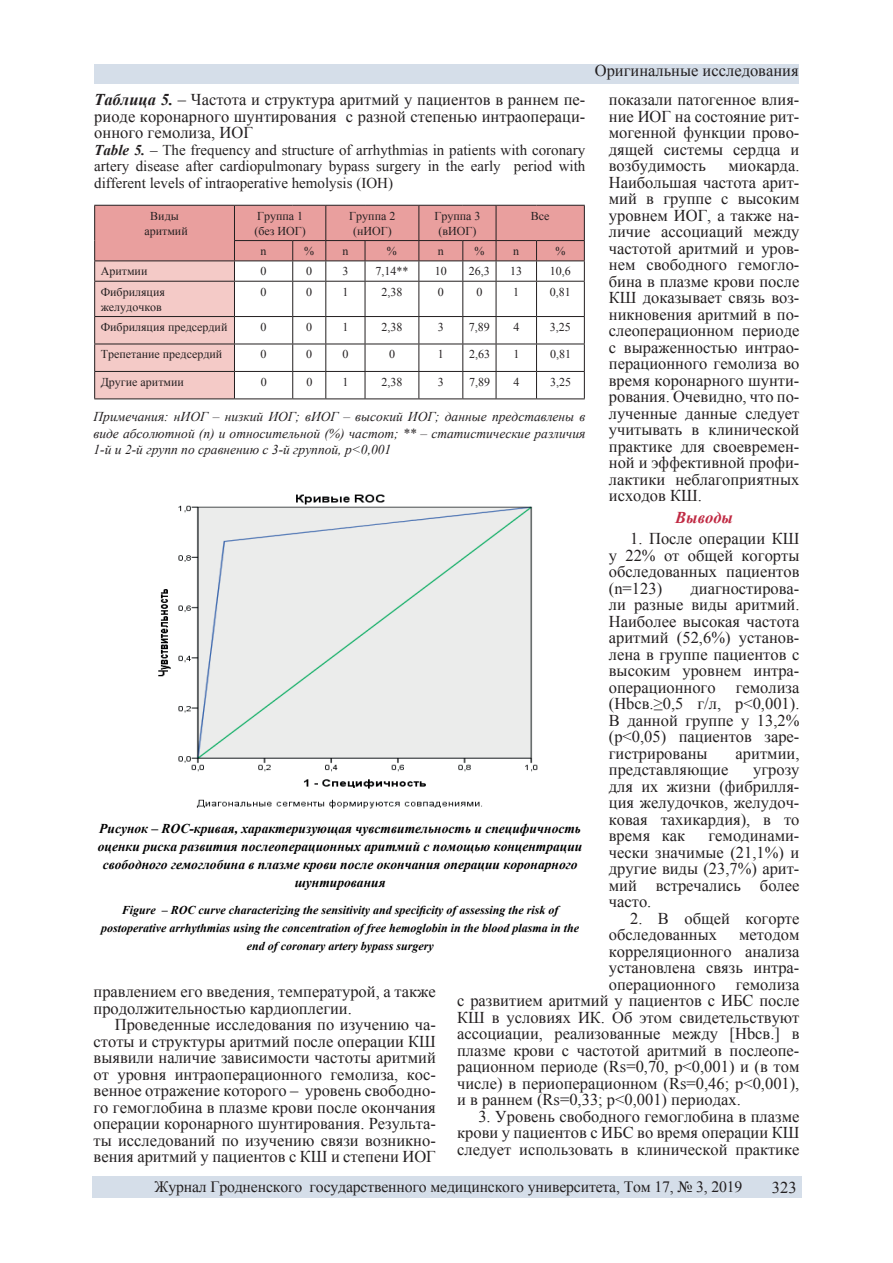
<style>
.page{position:relative;width:893px;height:1263px;background:#fff}
.page>*{position:absolute;margin:0;border:0;box-sizing:border-box;transform-origin:0 0}
.t1{font:16.5px/16.5px "Times New Roman";color:#231f20;text-align:justify}
.t2{font:italic 700 16.5px "Times New Roman";color:#c02a43}
.t3{font:15.75px "Times New Roman";letter-spacing:-.01em;color:#231f20}
.t4{font:15px/16.5px "Times New Roman";color:#231f20;text-align:justify}
.t5{font:italic 700 13.5px/18px "Times New Roman";color:#000001;text-align:center}
.t6{font:italic 13.5px/16.5px "Times New Roman";color:#231f20;text-align:justify}
.t7{font:12px/15px "Times New Roman";color:#231f20;text-align:center}
.t8{font:italic 700 12px/18px "Times New Roman";color:#000001;text-align:center}
.s1{font-weight:700;font-style:italic}
</style>
<div class="page">
<div style="left:94px;top:65px;width:705px;height:19px;background:#d5dee9"></div>
<div style="left:92px;top:1176px;width:709px;height:22px;background:#d5dee9"></div>
<svg style="left:94px;top:205px;width:491px;height:193px"></svg>
<hr style="left:94px;top:398px;width:140px;height:1px;background:#231f20">
<hr style="left:234px;top:398px;width:59px;height:1px;background:#231f20">
<hr style="left:293px;top:398px;width:33px;height:1px;background:#231f20">
<hr style="left:326px;top:398px;width:39px;height:1px;background:#231f20">
<hr style="left:365px;top:398px;width:54px;height:1px;background:#231f20">
<hr style="left:419px;top:398px;width:44px;height:1px;background:#231f20">
<hr style="left:463px;top:398px;width:33px;height:1px;background:#231f20">
<hr style="left:496px;top:398px;width:40px;height:1px;background:#231f20">
<hr style="left:536px;top:398px;width:49px;height:1px;background:#231f20">
<img style="left:158px;top:494px;width:380px;height:315px">
<p class="t1" style="left:94px;top:91px;width:493px"><span class="s1">Таблица 5.</span> – Частота и структура аритмий у пациентов в раннем пе&shy;риоде коронарного шунтирования с разной степенью интраопераци&shy;онного гемолиза, ИОГ</p>
<p class="t4" style="left:94px;top:141px;width:493px"><span class="s1">Table 5.</span> – The frequency and structure of arrhythmias in patients with coronary artery disease after cardiopulmonary bypass surgery in the early period with different levels of intraoperative hemolysis (IOH)</p>
<p class="t7" style="left:144px;top:208px;width:45px">Виды аритмий</p>
<p class="t7" style="left:254px;top:208px;width:53px;text-align:left">Группа 1 (без ИОГ)</p>
<p class="t7" style="left:349px;top:208px;width:48px">Группа 2 (нИОГ)</p>
<p class="t7" style="left:434px;top:208px;width:48px">Группа 3 (вИОГ)</p>
<p class="t7" style="left:531px;top:208px;width:20px">Все</p>
<p class="t7" style="left:261px;top:243px;width:7px">n</p>
<p class="t7" style="left:304px;top:243px;width:11px">%</p>
<p class="t7" style="left:342px;top:243px;width:7px">n</p>
<p class="t7" style="left:387px;top:243px;width:11px">%</p>
<p class="t7" style="left:438px;top:243px;width:7px">n</p>
<p class="t7" style="left:474px;top:243px;width:11px">%</p>
<p class="t7" style="left:513px;top:243px;width:7px">n</p>
<p class="t7" style="left:555px;top:243px;width:11px">%</p>
<p class="t7" style="left:101px;top:263px;width:48px">Аритмии</p>
<p class="t7" style="left:261px;top:263px;width:7px">0</p>
<p class="t7" style="left:306px;top:263px;width:7px">0</p>
<p class="t7" style="left:342px;top:263px;width:7px">3</p>
<p class="t7" style="left:375px;top:263px;width:35px">7,14**</p>
<p class="t7" style="left:435px;top:263px;width:13px">10</p>
<p class="t7" style="left:469px;top:263px;width:22px">26,3</p>
<p class="t7" style="left:510px;top:263px;width:13px">13</p>
<p class="t7" style="left:550px;top:263px;width:22px">10,6</p>
<p class="t7" style="left:101px;top:284px;width:66px;text-align:left">Фибриляция желудочков</p>
<p class="t7" style="left:261px;top:284px;width:7px">0</p>
<p class="t7" style="left:306px;top:284px;width:7px">0</p>
<p class="t7" style="left:342px;top:284px;width:7px">1</p>
<p class="t7" style="left:381px;top:284px;width:23px">2,38</p>
<p class="t7" style="left:438px;top:284px;width:7px">0</p>
<p class="t7" style="left:476px;top:284px;width:7px">0</p>
<p class="t7" style="left:513px;top:284px;width:7px">1</p>
<p class="t7" style="left:550px;top:284px;width:22px">0,81</p>
<p class="t7" style="left:101px;top:319px;width:128px">Фибриляция предсердий</p>
<p class="t7" style="left:261px;top:319px;width:7px">0</p>
<p class="t7" style="left:306px;top:319px;width:7px">0</p>
<p class="t7" style="left:342px;top:319px;width:7px">1</p>
<p class="t7" style="left:381px;top:319px;width:23px">2,38</p>
<p class="t7" style="left:438px;top:319px;width:7px">3</p>
<p class="t7" style="left:469px;top:319px;width:22px">7,89</p>
<p class="t7" style="left:513px;top:319px;width:7px">4</p>
<p class="t7" style="left:550px;top:319px;width:22px">3,25</p>
<p class="t7" style="left:101px;top:347px;width:123px">Трепетание предсердий</p>
<p class="t7" style="left:261px;top:347px;width:7px">0</p>
<p class="t7" style="left:306px;top:347px;width:7px">0</p>
<p class="t7" style="left:342px;top:347px;width:7px">0</p>
<p class="t7" style="left:389px;top:347px;width:7px">0</p>
<p class="t7" style="left:438px;top:347px;width:7px">1</p>
<p class="t7" style="left:469px;top:347px;width:22px">2,63</p>
<p class="t7" style="left:513px;top:347px;width:7px">1</p>
<p class="t7" style="left:550px;top:347px;width:22px">0,81</p>
<p class="t7" style="left:101px;top:374px;width:85px">Другие аритмии</p>
<p class="t7" style="left:261px;top:374px;width:7px">0</p>
<p class="t7" style="left:306px;top:374px;width:7px">0</p>
<p class="t7" style="left:342px;top:374px;width:7px">1</p>
<p class="t7" style="left:381px;top:374px;width:23px">2,38</p>
<p class="t7" style="left:438px;top:374px;width:7px">3</p>
<p class="t7" style="left:469px;top:374px;width:22px">7,89</p>
<p class="t7" style="left:513px;top:374px;width:7px">4</p>
<p class="t7" style="left:550px;top:374px;width:22px">3,25</p>
<p class="t6" style="left:94px;top:408px;width:493px">Примечания: нИОГ – низкий ИОГ; вИОГ – высокий ИОГ; данные представлены в виде абсолютной (n) и относительной (%) частот; ** – статистические различия 1-й и 2-й групп по сравнению с 3-й группой, p&lt;0,001</p>
<p class="t1" style="left:595px;top:62px;width:205px">Оригинальные исследования</p>
<p class="t1" style="left:609px;top:91px;width:192px">показали патогенное влия&shy;ние ИОГ на состояние рит&shy;могенной функции прово&shy;дящей системы сердца и возбудимость</p>
<p class="t1" style="left:609px;top:157px;width:192px;text-indent:120px">миокарда.<br>Наибольшая частота арит&shy;мий в группе с высоким уровнем ИОГ, а также на&shy;личие ассоциаций между частотой аритмий и уров&shy;нем свободного гемогло&shy;бина в плазме крови после КШ доказывает связь воз&shy;никновения аритмий в по&shy;слеоперационном периоде с выраженностью интрао&shy;перационного гемолиза во время коронарного шунти&shy;рования. Очевидно, что по&shy;лученные данные следует учитывать в клинической практике для своевремен&shy;ной и эффективной профи&shy;лактики неблагоприятных исходов КШ.</p>
<p class="t2" style="left:675px;top:506px;width:59px">Выводы</p>
<p class="t1" style="left:609px;top:530px;width:192px;text-indent:21px">1. После операции КШ у 22% от общей когорты обследованных пациентов (n=123)</p>
<p class="t1" style="left:609px;top:579px;width:192px;text-indent:82px">диагностирова&shy;ли разные виды аритмий.<br>Наиболее высокая частота аритмий (52,6%) установ&shy;лена в группе пациентов с высоким уровнем интра&shy;операционного гемолиза (Hbсв.≥0,5 г/л, p&lt;0,001).<br>В данной группе у 13,2% (p&lt;0,05) пациентов заре&shy;гистрированы</p>
<p class="t1" style="left:736px;top:744px;width:65px">аритмии,</p>
<p class="t1" style="left:609px;top:761px;width:121px">представляющие</p>
<p class="t1" style="left:609px;top:761px;width:192px;text-indent:144px">угрозу для их жизни (фибрилля&shy;ция желудочков, желудоч&shy;ковая тахикардия), в то время как</p>
<p class="t5" style="left:98px;top:819px;width:486px">Рисунок – ROC-кривая, характеризующая чувствительность и специфичность оценки риска развития послеоперационных аритмий с помощью концентрации свободного гемоглобина в плазме крови после окончания операции коронарного шунтирования</p>
<p class="t8" style="left:101px;top:900px;width:479px">Figure – ROC curve characterizing the sensitivity and specificity of assessing the risk of postoperative arrhythmias using the concentration of free hemoglobin in the blood plasma in the end of coronary artery bypass surgery</p>
<p class="t1" style="left:94px;top:983px;width:344px">правлением его введения, температурой, а также продолжительностью кардиоплегии.</p>
<p class="t1" style="left:94px;top:1016px;width:344px;text-indent:21px">Проведенные исследования по изучению ча&shy;стоты и структуры аритмий после операции КШ выявили наличие зависимости частоты аритмий от уровня интраоперационного гемолиза, кос&shy;венное отражение которого – уровень свободно&shy;го гемоглобина в плазме крови после окончания операции коронарного шунтирования. Результа&shy;ты исследований по изучению связи возникно&shy;вения аритмий у пациентов с КШ и степени ИОГ</p>
<p class="t1" style="left:609px;top:827px;width:192px;text-indent:100px">гемодинами&shy;чески значимые (21,1%) и другие виды (23,7%) арит&shy;мий встречались более часто.</p>
<p class="t1" style="left:609px;top:909px;width:192px;text-indent:21px">2. В общей когорте обследованных</p>
<p class="t1" style="left:739px;top:926px;width:62px">методом</p>
<p class="t1" style="left:609px;top:942px;width:192px">корреляционного анализа</p>
<p class="t1" style="left:609px;top:959px;width:192px">установлена связь интра-</p>
<p class="t1" style="left:609px;top:975px;width:192px">операционного гемолиза</p>
<p class="t1" style="left:457px;top:992px;width:344px">с развитием аритмий у пациентов с ИБС после</p>
<p class="t1" style="left:457px;top:1008px;width:344px">КШ в условиях ИК. Об этом свидетельствуют</p>
<p class="t1" style="left:457px;top:1025px;width:344px">ассоциации, реализованные между [Hbсв.] в</p>
<p class="t1" style="left:457px;top:1041px;width:344px">плазме крови с частотой аритмий в послеопе-</p>
<p class="t1" style="left:457px;top:1058px;width:344px">рационном периоде (Rs=0,70, p&lt;0,001) и (в том</p>
<p class="t1" style="left:457px;top:1074px;width:344px">числе) в периоперационном (Rs=0,46; p&lt;0,001),</p>
<p class="t1" style="left:457px;top:1091px;width:285px">и в раннем (Rs=0,33; p&lt;0,001) периодах.</p>
<p class="t1" style="left:457px;top:1107px;width:344px;text-indent:21px">3. Уровень свободного гемоглобина в плазме крови у пациентов с ИБС во время операции КШ следует использовать в клинической практике</p>
<p class="t3" style="left:154px;top:1176px;width:589px">Журнал Гродненского государственного медицинского университета, Том 17, № 3, 2019</p>
<p class="t1" style="left:772px;top:1178px;width:26px">323</p>
</div>
